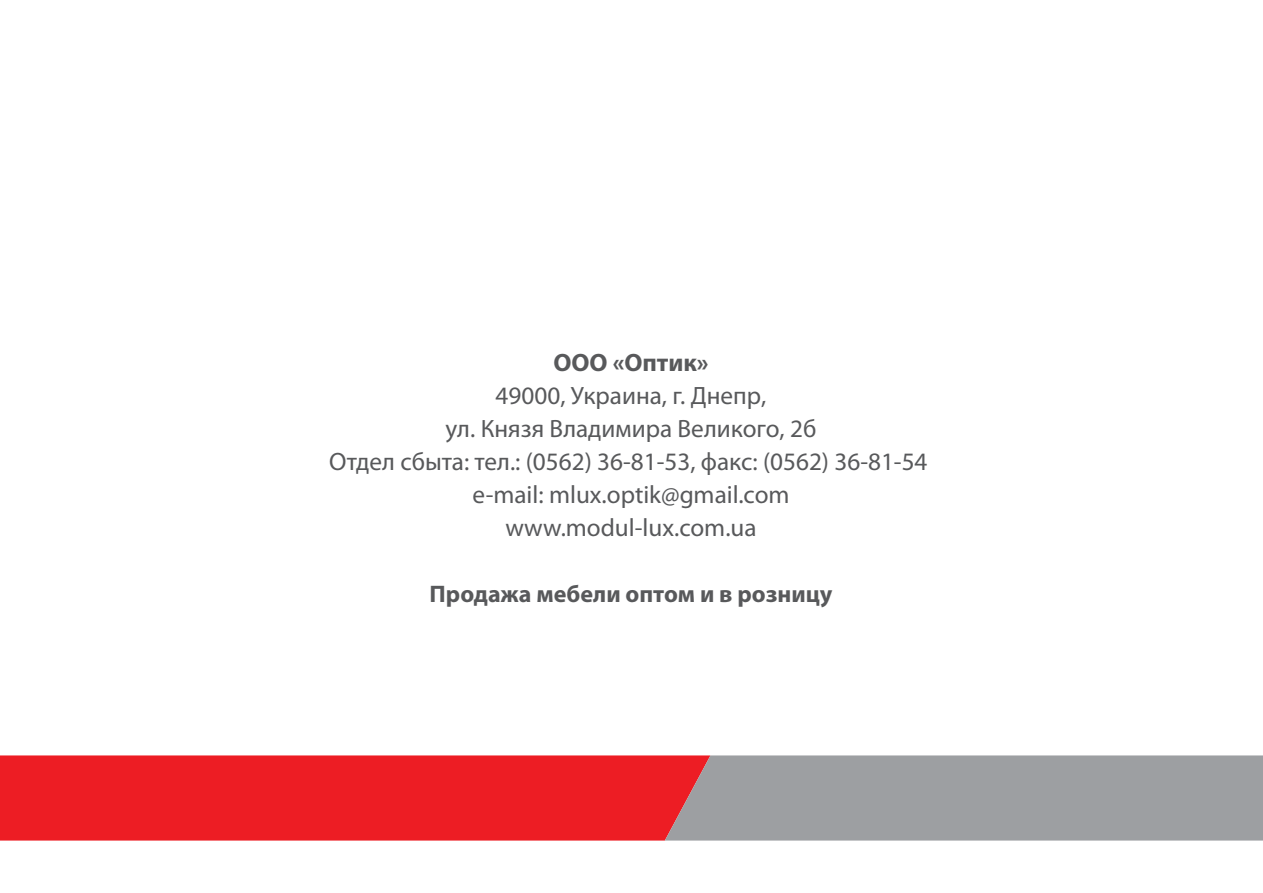
<style>
.page{position:relative;width:1263px;height:893px;background:#fff}
.page>*{position:absolute;margin:0;border:0;box-sizing:border-box;transform-origin:0 0}
.t1{font:25.2px/33px "Myriad Pro";color:#58595b;text-align:center}
.t2{font:700 25.2px "Myriad Pro";color:#58595b}
.t3{font:700 24px "Myriad Pro";color:#58595b}
</style>
<div class="page">
<div style="left:0;top:755px;width:665px;height:85px;background:#ed1d24"></div>
<div style="left:665px;top:755px;width:598px;height:85px;background:#9d9fa2"></div>
<p class="t2" style="left:553px;top:346px;width:157px">ООО «Оптик»</p>
<p class="t1" style="left:329px;top:379px;width:600px">49000, Украина, г. Днепр,<br>ул. Князя Владимира Великого, 2б<br>Отдел сбыта: тел.: (0562) 36-81-53, факс: (0562) 36-81-54 e-mail: mlux.optik@gmail.com<br>www.modul-lux.com.ua</p>
<p class="t3" style="left:430px;top:579px;width:404px">Продажа мебели оптом и в розницу</p>
</div>
